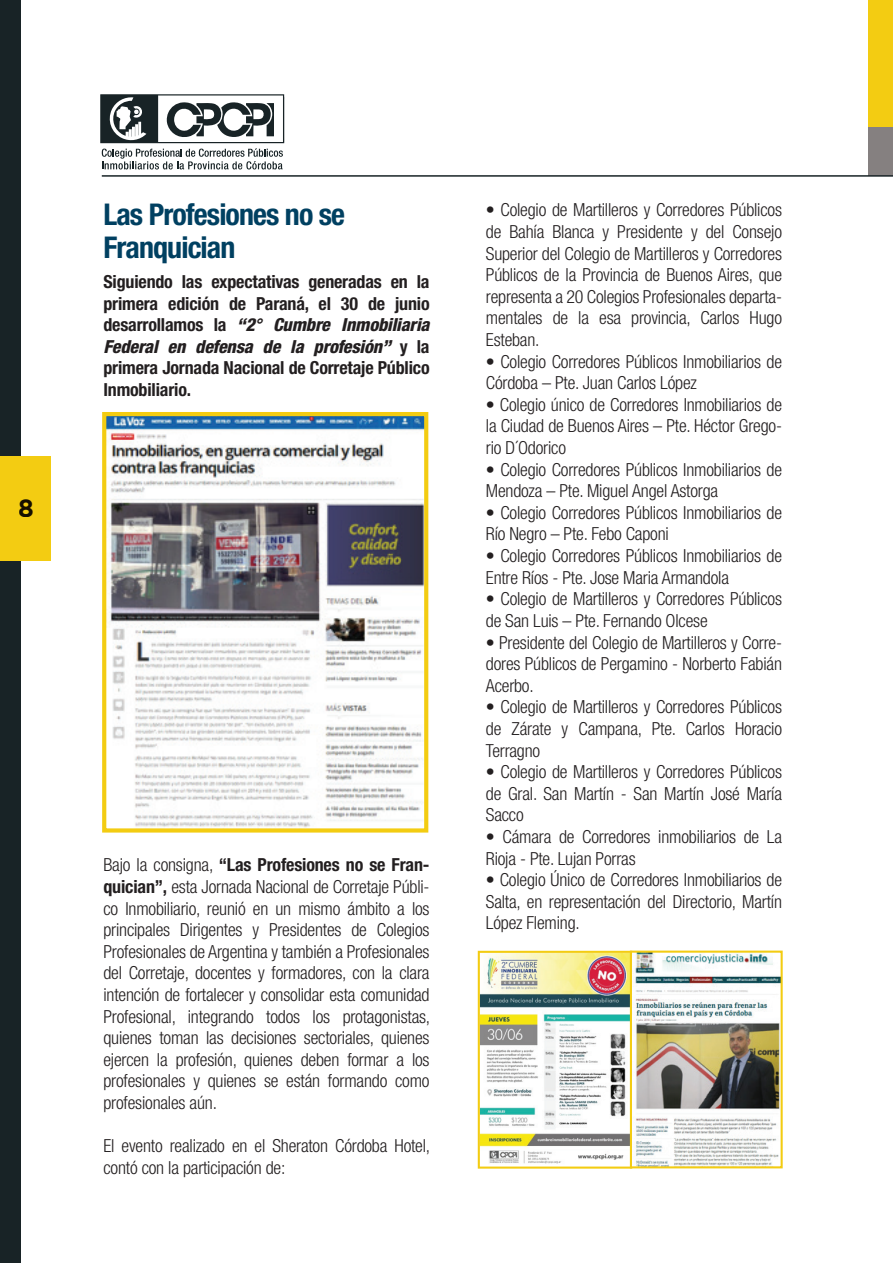
<style>
.page{position:relative;width:893px;height:1263px;background:#fff}
.page>*{position:absolute;margin:0;border:0;box-sizing:border-box;transform-origin:0 0}
.t1{font:700 condensed 30px/33px "Helvetica Neue LT Std";letter-spacing:-.03em;color:#004061}
.t2{font:700 24.9px "Gotham";color:#150f00}
.t3{font:300 condensed 18px/21.6px "Helvetica Neue LT Std";letter-spacing:-.01em;color:#231f20;text-align:justify}
.t4{font:700 condensed 18px/21.6px "Helvetica Neue LT Std";letter-spacing:-.01em;color:#231f20;text-align:justify}
.s1{font-weight:800;font-style:italic}
.s2{font-weight:700}
</style>
<div class="page">
<div style="left:868px;top:0;width:25px;height:176px;background:#f3cc12"></div>
<div style="left:868px;top:127px;width:25px;height:49px;background:#858080"></div>
<div style="left:0;top:0;width:20px;height:1263px;background:#182326"></div>
<svg style="left:100px;top:94px;width:184px;height:75px"></svg>
<div style="left:0;top:456px;width:51px;height:104px;background:#f3cc12"></div>
<hr style="left:102px;top:175px;width:791px;height:2px;background:#182326">
<img style="left:633px;top:953px;width:147px;height:212px">
<svg style="left:478px;top:951px;width:152px;height:217px"></svg>
<div style="left:630px;top:950px;width:153px;height:218px;border:2px solid #f3cc12"></div>
<img style="left:107px;top:417px;width:316px;height:410px">
<div style="left:102px;top:412px;width:326px;height:420px;border:4px solid #f3cc12"></div>
<h2 class="t2" style="left:18px;top:491px;width:17px">8</h2>
<h1 class="t1" style="left:103px;top:197px;width:243px">Las Profesiones no se<br>Franquician</h1>
<p class="t4" style="left:103px;top:271px;width:328px">Siguiendo las expectativas generadas en la primera edición de Paraná, el 30 de junio desarrollamos la <span class="s1">“2° Cumbre Inmobiliaria Federal en defensa de la profesión”</span> y la primera Jornada Nacional de Corretaje Público Inmobiliario.</p>
<p class="t3" style="left:103px;top:854px;width:328px">Bajo la consigna, <span class="s2">“Las Profesiones no se Fran&shy;quician”,</span> esta Jornada Nacional de Corretaje Públi&shy;co Inmobiliario, reunió en un mismo ámbito a los principales Dirigentes y Presidentes de Colegios Profesionales de Argentina y también a Profesionales del Corretaje, docentes y formadores, con la clara intención de fortalecer y consolidar esta comunidad Profesional, integrando todos los protagonistas, quienes toman las decisiones sectoriales, quienes ejercen la profesión, quienes deben formar a los profesionales y quienes se están formando como profesionales aún.</p>
<p class="t3" style="left:103px;top:1135px;width:328px">El evento realizado en el Sheraton Córdoba Hotel, contó con la participación de:</p>
<p class="t3" style="left:486px;top:199px;width:298px">• Colegio de Martilleros y Corredores Públicos de Bahía Blanca y Presidente y del Consejo Superior del Colegio de Martilleros y Corredores Públicos de la Provincia de Buenos Aires, que representa a 20 Colegios Profesionales departa&shy;mentales de la esa provincia, Carlos Hugo Esteban.</p>
<p class="t3" style="left:486px;top:350px;width:298px">• Colegio Corredores Públicos Inmobiliarios de<br>Córdoba – Pte. Juan Carlos López</p>
<p class="t3" style="left:486px;top:394px;width:298px">• Colegio único de Corredores Inmobiliarios de la Ciudad de Buenos Aires – Pte. Héctor Grego&shy;rio D´Odorico</p>
<p class="t3" style="left:486px;top:458px;width:298px">• Colegio Corredores Públicos Inmobiliarios de<br>Mendoza – Pte. Miguel Angel Astorga</p>
<p class="t3" style="left:486px;top:502px;width:298px">• Colegio Corredores Públicos Inmobiliarios de<br>Río Negro – Pte. Febo Caponi</p>
<p class="t3" style="left:486px;top:545px;width:298px">• Colegio Corredores Públicos Inmobiliarios de<br>Entre Ríos - Pte. Jose Maria Armandola</p>
<p class="t3" style="left:486px;top:588px;width:298px">• Colegio de Martilleros y Corredores Públicos de San Luis – Pte. Fernando Olcese</p>
<p class="t3" style="left:486px;top:631px;width:298px">• Presidente del Colegio de Martilleros y Corre&shy;dores Públicos de Pergamino - Norberto Fabián Acerbo.</p>
<p class="t3" style="left:486px;top:696px;width:298px">• Colegio de Martilleros y Corredores Públicos de Zárate y Campana, Pte. Carlos Horacio Terragno</p>
<p class="t3" style="left:486px;top:761px;width:298px">• Colegio de Martilleros y Corredores Públicos de Gral. San Martín - San Martín José María Sacco</p>
<p class="t3" style="left:486px;top:826px;width:298px">• Cámara de Corredores inmobiliarios de La<br>Rioja - Pte. Lujan Porras</p>
<p class="t3" style="left:486px;top:869px;width:298px">• Colegio Único de Corredores Inmobiliarios de Salta, en representación del Directorio, Martín López Fleming.</p>
</div>
